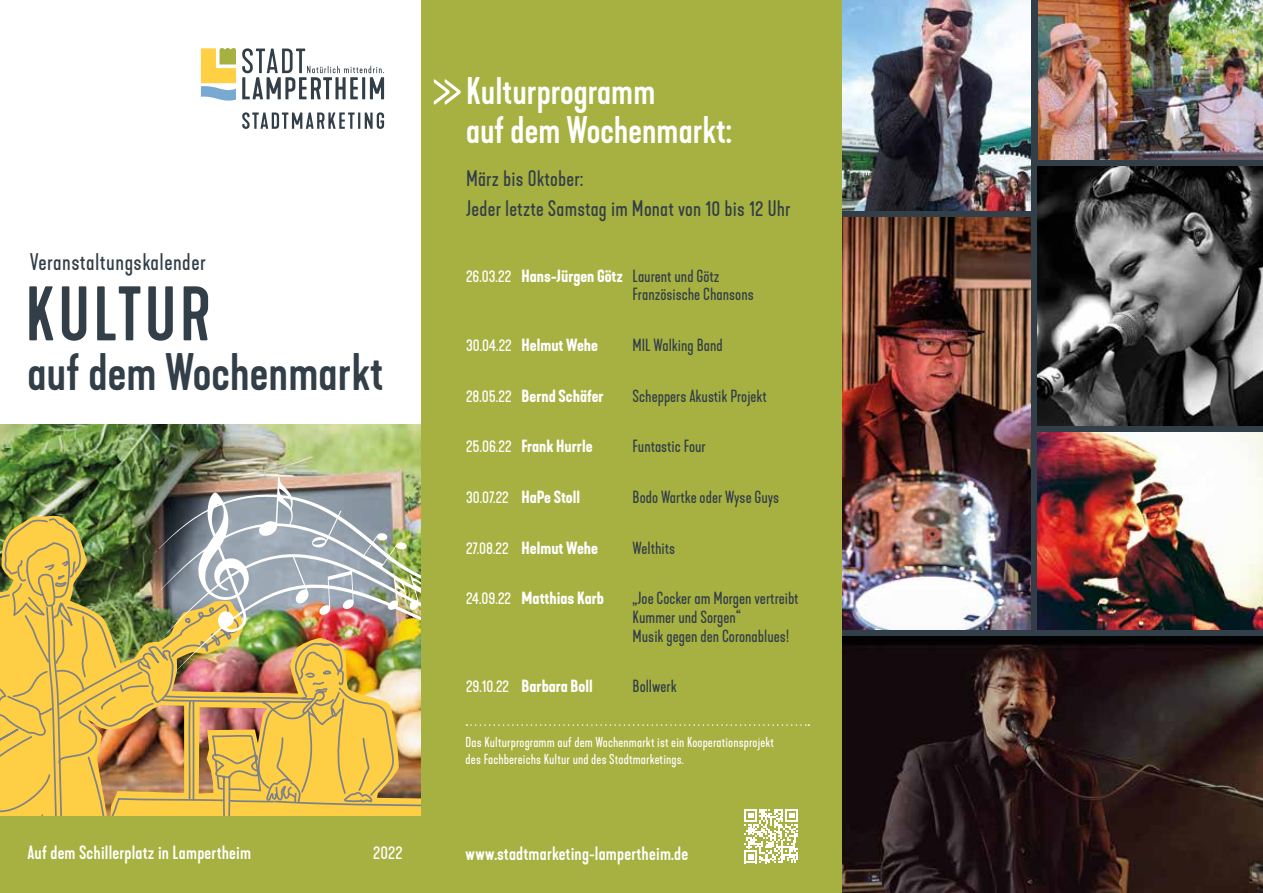
<style>
.page{position:relative;width:1263px;height:893px;background:#fff}
.page>*{position:absolute;margin:0;border:0;box-sizing:border-box;transform-origin:0 0}
.t1{font:500 72px "Kapra Neue";letter-spacing:.05em;color:#323e48}
.t2{font:500 49.35px "Kapra Neue";color:#323e48}
.t3{font:500 36px/39px "Kapra Neue";color:#fff}
.t4{font:22.5px "Kapra Neue";letter-spacing:.02em;color:#323e48}
.t5{font:21px/30.6px "Kapra Neue";letter-spacing:.01em;color:#323e48}
.t6{font:500 18px "Kapra Neue";letter-spacing:.01em;color:#fff}
.t7{font:18px "Kapra Neue";color:#fff}
.t8{font:16.5px/18.8px "Kapra Neue";color:#323e48}
.t9{font:600 16.5px "Kapra Neue";color:#fff}
.t10{font:13.5px/16.2px "Kapra Neue";letter-spacing:.01em;color:#fff}
.s1{color:#fff}
.s2{font-weight:600;color:#fff}
.s3{font-weight:400}
</style>
<div class="page">
<div style="left:421px;top:0;width:421px;height:893px;background:#a7b141"></div>
<div style="left:0;top:815px;width:438px;height:78px;background:#a7b141"></div>
<svg style="left:242px;top:48px;width:142px;height:51px"></svg>
<svg style="left:242px;top:112px;width:142px;height:17px"></svg>
<svg style="left:201px;top:48px;width:35px;height:53px"></svg>
<svg style="left:434px;top:79px;width:27px;height:26px"></svg>
<svg style="left:842px;top:0;width:421px;height:637px;background:#3f454d"></svg>
<img style="left:1037px;top:167px;width:226px;height:258px">
<img style="left:842px;top:218px;width:188px;height:411px">
<img style="left:842px;top:637px;width:421px;height:256px">
<img style="left:1039px;top:0;width:224px;height:159px">
<img style="left:1037px;top:433px;width:226px;height:196px">
<svg style="left:466px;top:724px;width:343px;height:2px"></svg>
<img style="left:842px;top:0;width:188px;height:210px">
<img style="left:0;top:424px;width:421px;height:91px">
<img style="left:158px;top:477px;width:263px;height:41px">
<img style="left:0;top:518px;width:421px;height:297px">
<svg style="left:744px;top:809px;width:54px;height:54px"></svg>
<h3 class="t4" style="left:30px;top:249px;width:178px">Veranstaltungskalender</h3>
<h1 class="t1" style="left:25px;top:271px;width:187px">KULTUR</h1>
<h2 class="t2" style="left:27px;top:342px;width:358px">auf dem Wochenmarkt</h2>
<h3 class="t3" style="left:466px;top:73px;width:267px">Kulturprogramm<br>auf dem Wochenmarkt:</h3>
<p class="t5" style="left:466px;top:163px;width:326px">März bis Oktober:<br>Jeder letzte Samstag im Monat von 10 bis 12 Uhr</p>
<p class="t8" style="left:633px;top:267px;width:123px;text-indent:-167px"><span class="s1">26.03.22</span> <span class="s2">Hans-Jürgen Götz</span> Laurent und Götz<br>Französische Chansons</p>
<p class="t9" style="left:466px;top:335px;width:134px"><span class="s3">30.04.22</span> Helmut Wehe</p>
<p class="t8" style="left:633px;top:336px;width:92px">MIL Walking Band</p>
<p class="t9" style="left:466px;top:385px;width:139px"><span class="s3">28.05.22</span> Bernd Schäfer</p>
<p class="t8" style="left:633px;top:387px;width:136px">Scheppers Akustik Projekt</p>
<p class="t9" style="left:466px;top:436px;width:128px"><span class="s3">25.06.22</span> Frank Hurrle</p>
<p class="t8" style="left:633px;top:437px;width:75px">Funtastic Four</p>
<p class="t9" style="left:466px;top:486px;width:116px"><span class="s3">30.07.22</span> HaPe Stoll</p>
<p class="t8" style="left:633px;top:488px;width:148px">Bodo Wartke oder Wyse Guys</p>
<p class="t9" style="left:466px;top:537px;width:134px"><span class="s3">27.08.22</span> Helmut Wehe</p>
<p class="t8" style="left:633px;top:539px;width:44px">Welthits</p>
<p class="t9" style="left:466px;top:588px;width:140px"><span class="s3">24.09.22</span> Matthias Karb</p>
<p class="t8" style="left:633px;top:589px;width:168px">„Joe Cocker am Morgen vertreibt<br>Kummer und Sorgen“<br>Musik gegen den Coronablues!</p>
<p class="t9" style="left:466px;top:676px;width:128px"><span class="s3">29.10.22</span> Barbara Boll</p>
<p class="t8" style="left:633px;top:677px;width:46px">Bollwerk</p>
<p class="t10" style="left:466px;top:735px;width:310px">Das Kulturprogramm auf dem Wochenmarkt ist ein Kooperationsprojekt des Fachbereichs Kultur und des Stadtmarketings.</p>
<p class="t6" style="left:27px;top:841px;width:225px">Auf dem Schillerplatz in Lampertheim</p>
<p class="t7" style="left:373px;top:841px;width:31px">2022</p>
<p class="t6" style="left:466px;top:843px;width:224px">www.stadtmarketing-lampertheim.de</p>
</div>
